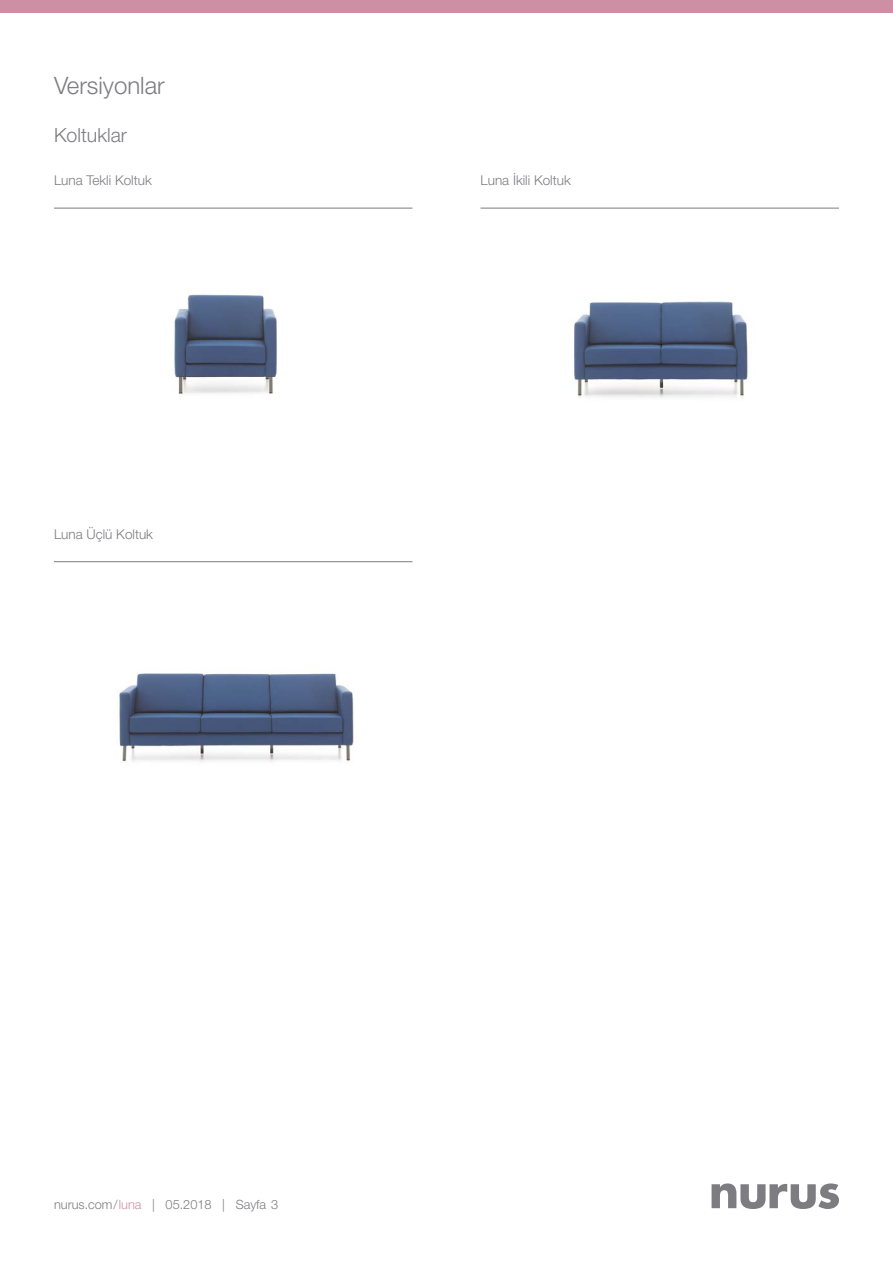
<style>
.page{position:relative;width:893px;height:1263px;background:#fff}
.page>*{position:absolute;margin:0;border:0;box-sizing:border-box;transform-origin:0 0}
.t1{font:300 24px "Helvetica Neue LT Pro";color:#7d7c81}
.t2{font:300 19.5px "Helvetica Neue LT Pro";color:#7d7c81}
.t3{font:300 13.5px "Helvetica Neue LT Pro";color:#7d7c81}
.t4{font:300 12.75px "Helvetica Neue LT Pro";color:#7d7c81}
.s1{color:#cd8fa3}
</style>
<div class="page">
<svg style="left:712px;top:1183px;width:127px;height:26px"></svg>
<div style="left:0;top:0;width:893px;height:12px;background:#cd8fa3"></div>
<img style="left:174px;top:292px;width:103px;height:102px">
<img style="left:574px;top:301px;width:174px;height:97px">
<img style="left:119px;top:673px;width:235px;height:90px">
<hr style="left:54px;top:208px;width:358px;height:1px;background:#7d7c81">
<hr style="left:480px;top:208px;width:359px;height:1px;background:#7d7c81">
<hr style="left:54px;top:561px;width:358px;height:1px;background:#7d7c81">
<h1 class="t1" style="left:54px;top:71px;width:112px">Versiyonlar</h1>
<h2 class="t2" style="left:54px;top:123px;width:74px">Koltuklar</h2>
<p class="t3" style="left:54px;top:172px;width:99px">Luna Tekli Koltuk</p>
<p class="t3" style="left:480px;top:172px;width:92px">Luna İkili Koltuk</p>
<p class="t3" style="left:54px;top:526px;width:101px">Luna Üçlü Koltuk</p>
<p class="t4" style="left:54px;top:1197px;width:226px">nurus.com / <span class="s1">luna</span> | 05.2018 | Sayfa 3</p>
</div>
